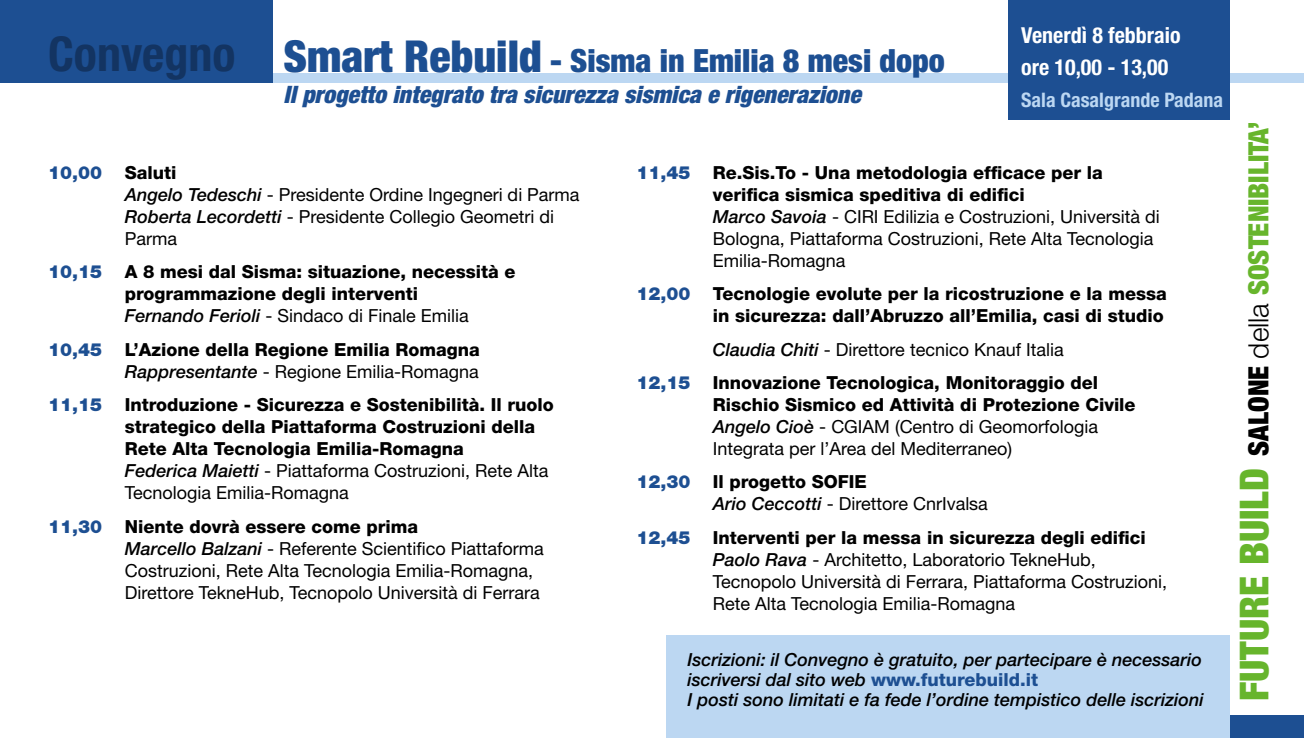
<style>
.page{position:relative;width:1304px;height:738px;background:#fff}
.page>*{position:absolute;margin:0;border:0;box-sizing:border-box;transform-origin:0 0}
.t1{font:900 condensed 32px "Helvetica Neue";color:#1d4f92}
.t2{font:900 condensed 28px "Helvetica Neue";color:#67b52c}
.t3{font:italic 900 condensed 24px "Helvetica Neue";color:#1d4f92}
.t4{font:700 condensed 22px/32px "Helvetica Neue";color:#fff}
.t5{font:700 condensed 20px "Helvetica Neue";color:#bcd7f2}
.t6{font:18px/22px "Helvetica Neue";color:#000}
.t7{font:800 18px/22px "Helvetica Neue";color:#000}
.t8{font:italic 500 18px/20px "Helvetica Neue";color:#000}
.s1{font-weight:700;font-size:48px;color:#133462}
.s2{font-size:44px}
.s3{font-weight:900;color:#1d4f92}
.s4{font-weight:800}
.s5{font-weight:500;font-style:italic}
.s6{font-weight:400}
.s7{font-weight:800;font-style:normal;color:#1d4f92}
.s8{font-size:40px}
.s9{color:#000}
.s10{font-weight:300;font-stretch:normal;color:#000}
</style>
<div class="page">
<div style="left:257px;top:73px;width:1047px;height:9px;background:#bcd7f2"></div>
<div style="left:0;top:0;width:272px;height:82px;background:#1d4f92"></div>
<div style="left:1230px;top:714px;width:74px;height:23px;background:#1d4f92"></div>
<div style="left:1008px;top:0;width:222px;height:119px;background:#1d4f92"></div>
<div style="left:666px;top:635px;width:563px;height:102px;background:#bcd7f2"></div>
<h1 class="t1" style="left:48px;top:40px;width:898px"><span class="s1">Convegno</span> <span class="s2">Smart Rebuild</span> - Sisma in Emilia 8 mesi dopo</h1>
<h3 class="t3" style="left:283px;top:79px;width:579px">Il progetto integrato tra sicurezza sismica e rigenerazione</h3>
<p class="t4" style="left:1021px;top:19px;width:161px">Venerdì 8 febbraio ore 10,00 - 13,00</p>
<p class="t5" style="left:1021px;top:88px;width:203px">Sala Casalgrande Padana</p>
<p class="t6" style="left:125px;top:161px;width:456px;text-indent:-77px"><span class="s3">10,00</span> <span class="s4">Saluti<br></span><span class="s5">Angelo Tedeschi</span> - Presidente Ordine Ingegneri di Parma<br><span class="s5">Roberta Lecordetti</span> - Presidente Collegio Geometri di<br>Parma</p>
<p class="t7" style="left:125px;top:260px;width:392px;text-indent:-77px"><span class="s3">10,15</span> A 8 mesi dal Sisma: situazione, necessità e programmazione degli interventi<br><span class="s5">Fernando Ferioli</span> <span class="s6">- Sindaco di Finale Emilia</span></p>
<p class="t7" style="left:48px;top:338px;width:433px;text-align:right"><span class="s3">10,45</span> L’Azione della Regione Emilia Romagna<br><span class="s5">Rappresentante</span> <span class="s6">- Regione Emilia-Romagna</span></p>
<p class="t7" style="left:125px;top:393px;width:431px;text-indent:-77px"><span class="s3">11,15</span> Introduzione - Sicurezza e Sostenibilità. Il ruolo strategico della Piattaforma Costruzioni della Rete Alta Tecnologia Emilia-Romagna<br><span class="s5">Federica Maietti</span> <span class="s6">- Piattaforma Costruzioni, Rete Alta Tecnologia Emilia-Romagna</span></p>
<p class="t6" style="left:125px;top:514px;width:421px;text-indent:-77px"><span class="s3">11,30</span> <span class="s4">Niente dovrà essere come prima<br></span><span class="s5">Marcello Balzani</span> - Referente Scientifico Piattaforma Costruzioni, Rete Alta Tecnologia Emilia-Romagna, Direttore TekneHub, Tecnopolo Università di Ferrara</p>
<p class="t6" style="left:713px;top:161px;width:448px;text-indent:-77px"><span class="s3">11,45</span> <span class="s4">Re.Sis.To - Una metodologia efficace per la verifica sismica speditiva di edifici<br></span><span class="s5">Marco Savoia</span> - CIRI Edilizia e Costruzioni, Università di Bologna, Piattaforma Costruzioni, Rete Alta Tecnologia Emilia-Romagna</p>
<p class="t7" style="left:636px;top:282px;width:532px;text-align:right"><span class="s3">12,00</span> Tecnologie evolute per la ricostruzione e la messa in sicurezza: dall’Abruzzo all’Emilia, casi di studio</p>
<p class="t7" style="left:636px;top:332px;width:463px;line-height:33.4px;text-indent:77px"><span class="s5">Claudia Chiti</span> <span class="s6">- Direttore tecnico Knauf Italia<br></span><span class="s3">12,15</span> Innovazione Tecnologica, Monitoraggio del</p>
<p class="t6" style="left:713px;top:393px;width:424px"><span class="s4">Rischio Sismico ed Attività di Protezione Civile<br></span><span class="s5">Angelo Cioè</span> - CGIAM (Centro di Geomorfologia<br>Integrata per l’Area del Mediterraneo)</p>
<p class="t6" style="left:713px;top:470px;width:277px;text-indent:-77px"><span class="s3">12,30</span> <span class="s4">Il progetto SOFIE<br></span><span class="s5">Ario Ceccotti</span> - Direttore CnrIvalsa</p>
<p class="t6" style="left:713px;top:526px;width:456px;text-indent:-77px"><span class="s3">12,45</span> <span class="s4">Interventi per la messa in sicurezza degli edifici </span><span class="s5">Paolo Rava</span> - Architetto, Laboratorio TekneHub, Tecnopolo Università di Ferrara, Piattaforma Costruzioni, Rete Alta Tecnologia Emilia-Romagna</p>
<p class="t8" style="left:687px;top:648px;width:518px">Iscrizioni: il Convegno è gratuito, per partecipare è necessario iscriversi dal sito web <span class="s7">www.futurebuild.it<br></span>I posti sono limitati e fa fede l’ordine tempistico delle iscrizioni</p>
<h2 class="t2" style="left:1241px;top:700px;width:580px;rotate:-90deg"><span class="s8">FUTURE BUILD</span> <span class="s9">SALONE</span> <span class="s10">della</span> SOSTENIBILITA’</h2>
</div>
